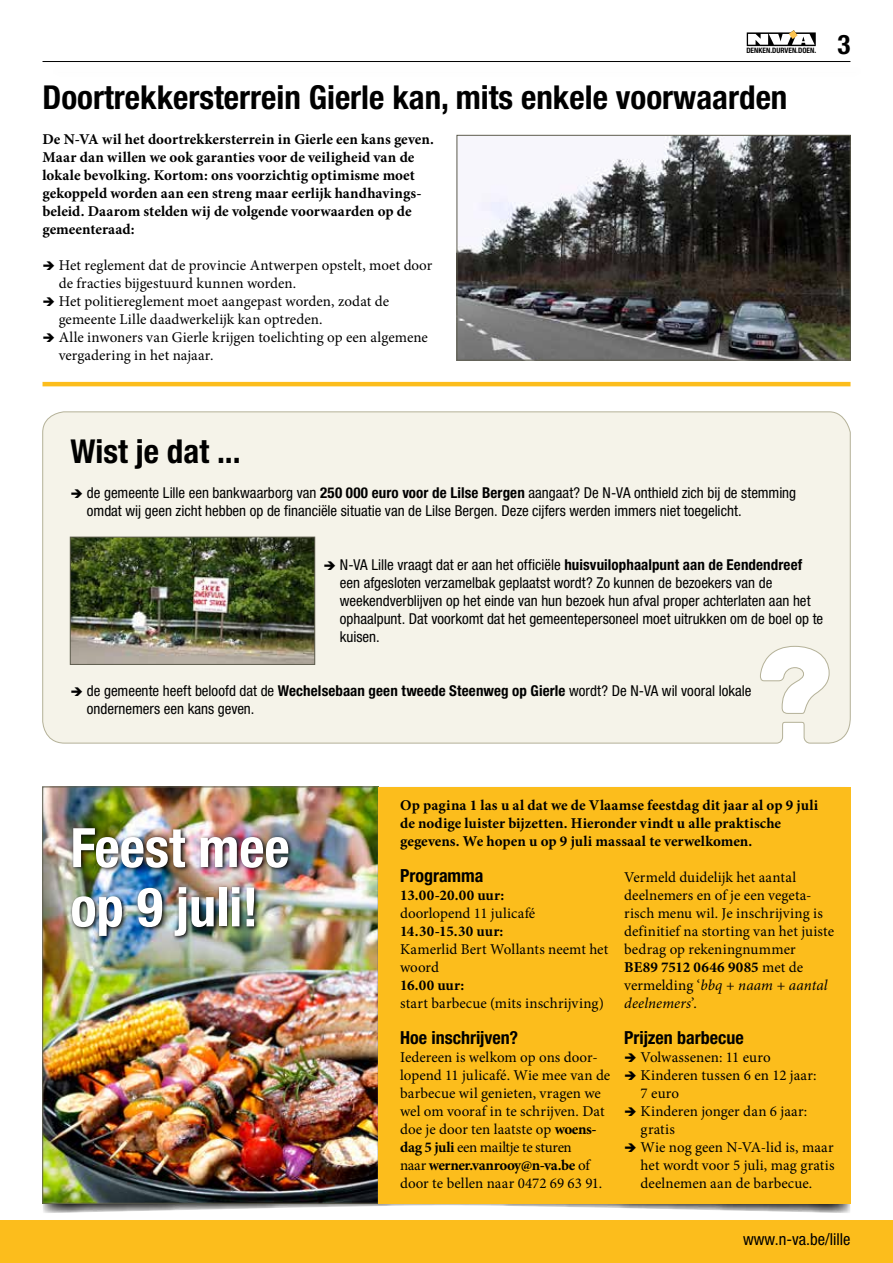
<style>
.page{position:relative;width:893px;height:1263px;background:#fff}
.page>*{position:absolute;margin:0;border:0;box-sizing:border-box;transform-origin:0 0}
.t1{font:700 condensed 54.3px/59.2px "Helvetica Neue LT Std";color:#fff}
.t2{font:700 condensed 33px "Helvetica Neue LT Std";color:#000}
.t3{font:700 condensed 27px "Helvetica Neue LT Std";color:#000}
.t4{font:700 condensed 18px "Helvetica Neue LT Std";color:#000}
.t5{font:condensed 16.5px "Helvetica Neue LT Std";color:#000}
.t6{font:15px/18px "Minion Pro";color:#000}
.t7{font:condensed 15px/18px "Helvetica Neue LT Std";color:#000}
.t8{font:700 15px/18px "Minion Pro";color:#000}
.t9{font:700 condensed 7.5px "Helvetica Neue LT Std";color:#000}
.s1{font-weight:700}
.s2{font-style:italic}
</style>
<div class="page">
<div style="left:0;top:1220px;width:893px;height:43px;background:#fcbd1c"></div>
<hr style="left:43px;top:61px;width:807px;height:1px;background:#000">
<svg style="left:747px;top:30px;width:69px;height:16px"></svg>
<svg style="left:43px;top:1203px;width:807px;height:10px"></svg>
<img style="left:459px;top:137px;width:389px;height:221px">
<div style="left:457px;top:135px;width:393px;height:225px;border:1px solid #5e5d4e"></div>
<img style="left:45px;top:789px;width:331px;height:412px">
<div style="left:43px;top:787px;width:335px;height:416px;border:1px solid #5e5d4e"></div>
<hr style="left:43px;top:382px;width:807px;height:4px;background:#fcbd1c">
<div style="left:42px;top:411px;width:809px;height:333px;background:#f5f3e9"></div>
<svg style="left:760px;top:646px;width:69px;height:68px"></svg>
<img style="left:72px;top:539px;width:241px;height:124px">
<div style="left:70px;top:537px;width:245px;height:128px;border:1px solid #5e5d4e"></div>
<div style="left:378px;top:787px;width:472px;height:416px;background:#fcbd1c"></div>
<img style="left:69px;top:824px;width:225px;height:118px">
<p class="t9" style="left:746px;top:46px;width:71px">DENKEN.DURVEN.DOEN.</p>
<h2 class="t2" style="left:43px;top:77px;width:746px">Doortrekkersterrein Gierle kan, mits enkele voorwaarden</h2>
<p class="t8" style="left:43px;top:130px;width:393px">De N-VA wil het doortrekkersterrein in Gierle een kans geven.<br>Maar dan willen we ook garanties voor de veiligheid van de lokale bevolking. Kortom: ons voorzichtig optimisme moet gekoppeld worden aan een streng maar eerlijk handhavings&shy;beleid. Daarom stelden wij de volgende voorwaarden op de gemeenteraad:</p>
<p class="t6" style="left:59px;top:256px;width:375px;text-indent:-16px">➔ Het reglement dat de provincie Antwerpen opstelt, moet door de fracties bijgestuurd kunnen worden.</p>
<p class="t6" style="left:59px;top:292px;width:332px;text-indent:-16px">➔ Het politiereglement moet aangepast worden, zodat de gemeente Lille daadwerkelijk kan optreden.</p>
<p class="t6" style="left:59px;top:328px;width:371px;text-indent:-16px">➔ Alle inwoners van Gierle krijgen toelichting op een algemene vergadering in het najaar.</p>
<h3 class="t3" style="left:837px;top:28px;width:14px">3</h3>
<h2 class="t2" style="left:71px;top:431px;width:172px">Wist je dat ...</h2>
<p class="t7" style="left:87px;top:484px;width:711px;text-indent:-16px">➔ de gemeente Lille een bankwaarborg van <span class="s1">250 000 euro voor de Lilse Bergen</span> aangaat? De N-VA onthield zich bij de stemming omdat wij geen zicht hebben op de financiële situatie van de Lilse Bergen. Deze cijfers werden immers niet toegelicht.</p>
<p class="t7" style="left:340px;top:556px;width:485px;text-indent:-16px">➔ N-VA Lille vraagt dat er aan het officiële <span class="s1">huisvuilophaalpunt aan de Eendendreef </span>een afgesloten verzamelbak geplaatst wordt? Zo kunnen de bezoekers van de weekendverblijven op het einde van hun bezoek hun afval proper achterlaten aan het ophaalpunt. Dat voorkomt dat het gemeentepersoneel moet uitrukken om de boel op te kuisen.</p>
<p class="t7" style="left:87px;top:682px;width:666px;text-indent:-16px">➔ de gemeente heeft beloofd dat de <span class="s1">Wechelsebaan geen tweede Steenweg op Gierle</span> wordt? De N-VA wil vooral lokale ondernemers een kans geven.</p>
<h1 class="t1" style="left:71px;top:817px;width:221px">Feest mee op 9 juli!</h1>
<p class="t8" style="left:400px;top:796px;width:420px">Op pagina 1 las u al dat we de Vlaamse feestdag dit jaar al op 9 juli de nodige luister bijzetten. Hieronder vindt u alle praktische gegevens. We hopen u op 9 juli massaal te verwelkomen.</p>
<p class="t4" style="left:400px;top:865px;width:85px">Programma</p>
<p class="t8" style="left:400px;top:886px;width:106px">13.00-20.00 uur:</p>
<p class="t6" style="left:400px;top:904px;width:137px">doorlopend 11 julicafé</p>
<p class="t8" style="left:400px;top:922px;width:105px">14.30-15.30 uur:</p>
<p class="t6" style="left:400px;top:940px;width:210px">Kamerlid Bert Wollants neemt het woord</p>
<p class="t8" style="left:400px;top:976px;width:66px">16.00 uur:</p>
<p class="t6" style="left:400px;top:994px;width:205px">start barbecue (mits inschrijving)</p>
<p class="t4" style="left:400px;top:1027px;width:119px">Hoe inschrijven?</p>
<p class="t6" style="left:400px;top:1048px;width:212px">Iedereen is welkom op ons door&shy;lopend 11 julicafé. Wie mee van de barbecue wil genieten, vragen we wel om vooraf in te schrijven. Dat doe je door ten laatste op <span class="s1">woens&shy;dag 5 juli</span> een mailtje te sturen<br>naar <span class="s1">werner.vanrooy@n-va.be</span> of door te bellen naar 0472 69 63 91.</p>
<p class="t6" style="left:624px;top:868px;width:211px">Vermeld duidelijk het aantal deelnemers en of je een vegeta&shy;risch menu wil. Je inschrijving is definitief na storting van het juiste bedrag op rekeningnummer<br><span class="s1">BE89 7512 0646 9085</span> met de vermelding ‘<span class="s2">bbq + naam + aantal deelnemers</span>’.</p>
<p class="t4" style="left:624px;top:1027px;width:121px">Prijzen barbecue</p>
<p class="t6" style="left:624px;top:1048px;width:148px">➔ Volwassenen: 11 euro</p>
<p class="t6" style="left:641px;top:1066px;width:178px;text-indent:-16px">➔ Kinderen tussen 6 en 12 jaar:<br>7 euro</p>
<p class="t6" style="left:641px;top:1102px;width:168px;text-indent:-16px">➔ Kinderen jonger dan 6 jaar: gratis</p>
<p class="t6" style="left:641px;top:1138px;width:195px;text-align:justify;text-indent:-16px">➔ Wie nog geen N-VA-lid is, maar het wordt voor 5 juli, mag gratis deelnemen aan de barbecue.</p>
<p class="t5" style="left:743px;top:1229px;width:109px">www.n-va.be/lille</p>
</div>
